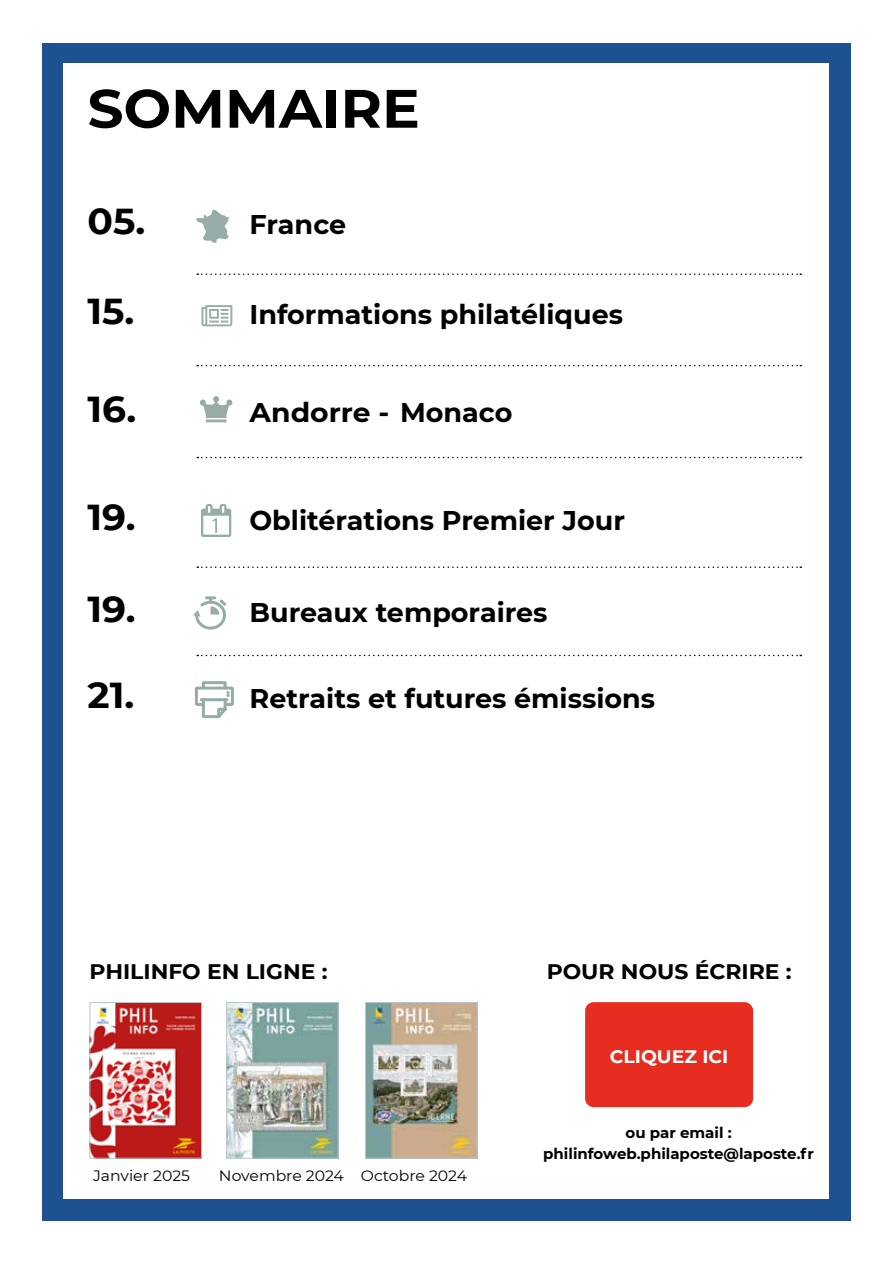
<style>
.page{position:relative;width:893px;height:1263px;background:#fff}
.page>*{position:absolute;margin:0;border:0;box-sizing:border-box;transform-origin:0 0}
.t1{font:700 54px "Montserrat";color:#000;scale:1.04 1}
.t2{font:700 36px "Montserrat";color:#000;scale:1.04 1}
.t3{font:700 27px "Montserrat";color:#000}
.t4{font:700 27px "Montserrat";color:#000;scale:1.04 1}
.t5{font:700 21px "Montserrat";color:#000;scale:1.04 1}
.t6{font:700 18px "Montserrat";color:#fff;scale:1.04 1}
.t7{font:700 15px/21px "Montserrat";color:#000;text-align:center}
.t8{font:15px "Montserrat";color:#000;scale:1.04 1}
</style>
<div class="page">
<div style="left:43px;top:43px;width:807px;height:1177px;background:#1e5192"></div>
<div style="left:64px;top:64px;width:765px;height:1135px;background:#fff"></div>
<div style="left:585px;top:1002px;width:168px;height:105px;background:#e62d20;border-radius:9px"></div>
<img style="left:367px;top:1004px;width:108px;height:152px">
<div style="left:365px;top:1002px;width:112px;height:156px;border:1px solid #b6c5d0"></div>
<img style="left:228px;top:1004px;width:109px;height:152px">
<div style="left:226px;top:1002px;width:113px;height:156px;border:1px solid #b6c5d0"></div>
<img style="left:92px;top:1004px;width:108px;height:152px">
<div style="left:90px;top:1002px;width:112px;height:156px;border:1px solid #b6c5d0"></div>
<svg style="left:197px;top:273px;width:604px;height:2px"></svg>
<svg style="left:197px;top:566px;width:604px;height:2px"></svg>
<svg style="left:197px;top:655px;width:604px;height:1px"></svg>
<svg style="left:197px;top:365px;width:604px;height:1px"></svg>
<svg style="left:197px;top:457px;width:604px;height:1px"></svg>
<svg style="left:196px;top:210px;width:33px;height:33px"></svg>
<svg style="left:201px;top:305px;width:31px;height:21px"></svg>
<svg style="left:201px;top:504px;width:30px;height:33px"></svg>
<svg style="left:195px;top:681px;width:39px;height:38px"></svg>
<svg style="left:200px;top:396px;width:32px;height:26px"></svg>
<svg style="left:193px;top:596px;width:34px;height:34px"></svg>
<h1 class="t1" style="left:88px;top:70px;width:321px">SOMMAIRE</h1>
<h2 class="t2" style="left:88px;top:195px;width:57px">05.</h2>
<p class="t3" style="left:250px;top:205px;width:98px">France</p>
<h2 class="t2" style="left:88px;top:285px;width:47px">15.</h2>
<p class="t3" style="left:250px;top:295px;width:375px">Informations philatéliques</p>
<h2 class="t2" style="left:88px;top:383px;width:49px">16.</h2>
<p class="t4" style="left:250px;top:393px;width:254px">Andorre - Monaco</p>
<h2 class="t2" style="left:88px;top:491px;width:48px">19.</h2>
<p class="t3" style="left:250px;top:501px;width:377px">Oblitérations Premier Jour</p>
<h2 class="t2" style="left:88px;top:583px;width:48px">19.</h2>
<p class="t3" style="left:250px;top:593px;width:300px">Bureaux temporaires</p>
<h2 class="t2" style="left:88px;top:670px;width:46px">21.</h2>
<p class="t3" style="left:250px;top:679px;width:407px">Retraits et futures émissions</p>
<p class="t5" style="left:90px;top:956px;width:230px">PHILINFO EN LIGNE :</p>
<p class="t5" style="left:547px;top:956px;width:237px">POUR NOUS ÉCRIRE :</p>
<p class="t6" style="left:610px;top:1044px;width:116px">CLIQUEZ ICI</p>
<p class="t8" style="left:93px;top:1166px;width:95px">Janvier 2025</p>
<p class="t8" style="left:219px;top:1166px;width:240px">Novembre 2024 Octobre 2024</p>
<p class="t7" style="left:543px;top:1121px;width:272px">ou par email : philinfoweb.philaposte@laposte.fr</p>
</div>
